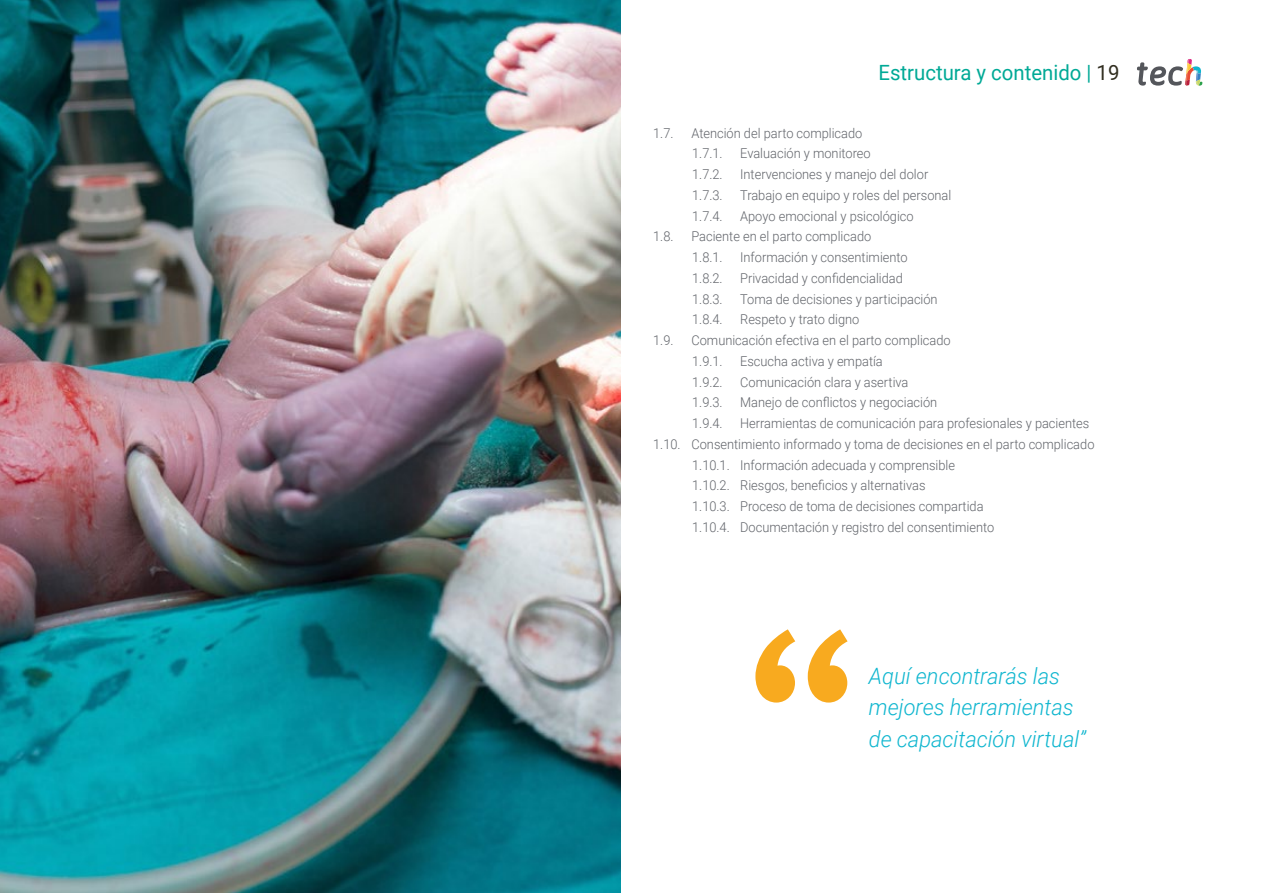
<style>
.page{position:relative;width:1263px;height:893px;background:#fff}
.page>*{position:absolute;margin:0;border:0;box-sizing:border-box;transform-origin:0 0}
.t1{font:italic 300 22.5px/31.5px "Roboto";color:#0fb6cf}
.t2{font:21px "Roboto";color:#00a996}
.t3{font:300 13.5px/20.7px "Roboto";color:#61646a;scale:.95 1}
.s1{color:#312e20}
</style>
<div class="page">
<img style="left:0;top:0;width:621px;height:893px">
<svg style="left:755px;top:629px;width:92px;height:74px"></svg>
<svg style="left:1137px;top:59px;width:65px;height:27px"></svg>
<h2 class="t2" style="left:878px;top:57px;width:242px">Estructura y contenido | <span class="s1">19</span></h2>
<p class="t3" style="left:653px;top:122px;width:23px">1.7.</p>
<p class="t3" style="left:691px;top:122px;width:181px">Atención del parto complicado<br>1.7.1.</p>
<p class="t3" style="left:740px;top:143px;width:139px">Evaluación y monitoreo</p>
<p class="t3" style="left:692px;top:164px;width:34px">1.7.2.</p>
<p class="t3" style="left:740px;top:164px;width:200px">Intervenciones y manejo del dolor</p>
<p class="t3" style="left:692px;top:184px;width:34px">1.7.3.</p>
<p class="t3" style="left:740px;top:184px;width:224px">Trabajo en equipo y roles del personal</p>
<p class="t3" style="left:692px;top:205px;width:34px">1.7.4.</p>
<p class="t3" style="left:740px;top:205px;width:184px">Apoyo emocional y psicológico</p>
<p class="t3" style="left:653px;top:226px;width:23px">1.8.</p>
<p class="t3" style="left:691px;top:226px;width:191px">Paciente en el parto complicado<br>1.8.1.</p>
<p class="t3" style="left:740px;top:247px;width:178px">Información y consentimiento</p>
<p class="t3" style="left:692px;top:267px;width:34px">1.8.2.</p>
<p class="t3" style="left:740px;top:267px;width:173px">Privacidad y confidencialidad</p>
<p class="t3" style="left:692px;top:288px;width:34px">1.8.3.</p>
<p class="t3" style="left:740px;top:288px;width:209px">Toma de decisiones y participación</p>
<p class="t3" style="left:692px;top:309px;width:34px">1.8.4.</p>
<p class="t3" style="left:740px;top:309px;width:127px">Respeto y trato digno</p>
<p class="t3" style="left:653px;top:330px;width:23px">1.9.</p>
<p class="t3" style="left:691px;top:330px;width:274px">Comunicación efectiva en el parto complicado<br>1.9.1.</p>
<p class="t3" style="left:740px;top:350px;width:152px">Escucha activa y empatía</p>
<p class="t3" style="left:692px;top:371px;width:34px">1.9.2.</p>
<p class="t3" style="left:740px;top:371px;width:179px">Comunicación clara y asertiva</p>
<p class="t3" style="left:692px;top:392px;width:34px">1.9.3.</p>
<p class="t3" style="left:740px;top:392px;width:209px">Manejo de conflictos y negociación</p>
<p class="t3" style="left:692px;top:413px;width:34px">1.9.4.</p>
<p class="t3" style="left:740px;top:413px;width:369px">Herramientas de comunicación para profesionales y pacientes</p>
<p class="t3" style="left:653px;top:433px;width:466px">1.10. Consentimiento informado y toma de decisiones en el parto complicado</p>
<p class="t3" style="left:692px;top:454px;width:278px">1.10.1. Información adecuada y comprensible</p>
<p class="t3" style="left:692px;top:475px;width:247px">1.10.2. Riesgos, beneficios y alternativas</p>
<p class="t3" style="left:692px;top:496px;width:308px">1.10.3. Proceso de toma de decisiones compartida</p>
<p class="t3" style="left:692px;top:516px;width:319px">1.10.4. Documentación y registro del consentimiento</p>
<h1 class="t1" style="left:869px;top:659px;width:218px">Aquí encontrarás las mejores herramientas de capacitación virtual”</h1>
</div>
